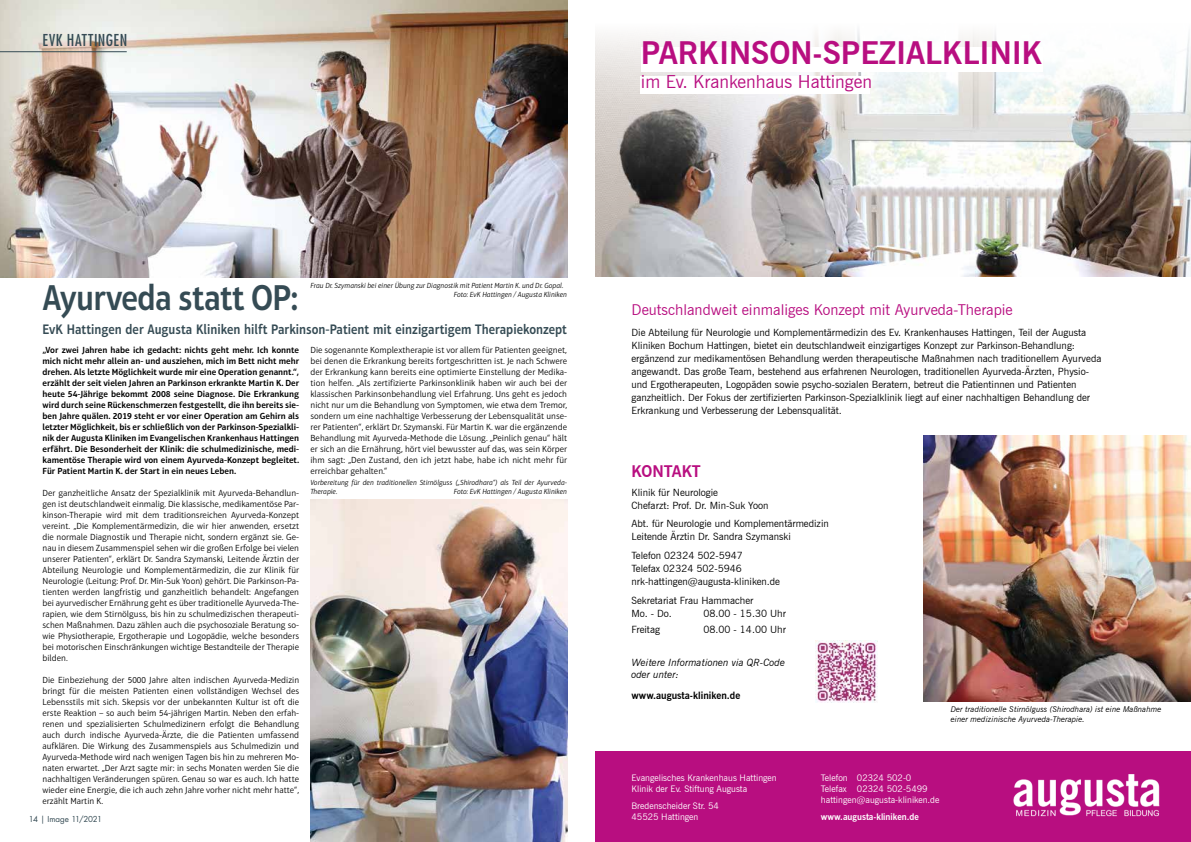
<style>
.page{position:relative;width:1191px;height:842px;background:#fff}
.page>*{position:absolute;margin:0;border:0;box-sizing:border-box;transform-origin:0 0}
.t1{font:600 36.5px "Aptifer Sans LT Pro";letter-spacing:-.02em;color:#354b54;scale:.9 1}
.t2{font:700 31px "News Gothic BT";color:#b80e80}
.t3{font:18px "News Gothic BT";color:#b80e80}
.t4{font:500 condensed 16px "Futura LT Pro";letter-spacing:.035em;color:#354b54}
.t5{font:700 16px "News Gothic BT";letter-spacing:-.015em;color:#b80e80}
.t6{font:15px "News Gothic BT";color:#b80e80}
.t7{font:600 14px "Aptifer Sans LT Pro";color:#354b54;scale:.9 1}
.t8{font:10px/13px "News Gothic BT";color:#000}
.t9{font:italic 10px/12px "News Gothic BT";color:#000}
.t10{font:700 10px "News Gothic BT";color:#000}
.t11{font:300 9px/11px "Aptifer Sans LT Pro";color:#000;text-align:justify}
.t12{font:600 9px/11px "Aptifer Sans LT Pro";color:#000;text-align:justify}
.t13{font:9px/11px "News Gothic BT";color:#fff}
.t14{font:700 9px "News Gothic BT";color:#fff}
.t15{font:italic 8px/10px "News Gothic BT";color:#000}
.t16{font:8px "Futura LT Pro";letter-spacing:-.01em;color:#354b54}
.t17{font:italic 300 7.5px/9px "Aptifer Sans LT Pro";color:#000}
</style>
<div class="page">
<img style="left:595px;top:30px;width:596px;height:246px">
<div style="left:595px;top:751px;width:596px;height:91px;background:#b80e80"></div>
<img style="left:1013px;top:774px;width:147px;height:43px">
<div style="left:641px;top:47px;width:401px;height:24px;background:#fff"></div>
<div style="left:641px;top:76px;width:229px;height:17px;background:#fff"></div>
<img style="left:815px;top:640px;width:62px;height:62px">
<img style="left:923px;top:435px;width:268px;height:266px">
<img style="left:0;top:0;width:567px;height:277px">
<img style="left:310px;top:499px;width:257px;height:343px">
<hr style="left:0;top:51px;width:127px;height:1px;background:#354b54">
<h3 class="t4" style="left:43px;top:29px;width:86px">EVK HATTINGEN</h3>
<h2 class="t2" style="left:641px;top:34px;width:403px">PARKINSON-SPEZIALKLINIK</h2>
<h3 class="t3" style="left:641px;top:71px;width:233px">im Ev. Krankenhaus Hattingen</h3>
<p class="t17" style="left:454px;top:281px;width:115px;text-indent:-143px">Frau Dr. Szymanski bei einer Übung zur Diagnostik mit Patient Martin K. und Dr. Gopal.<br>Foto: EvK Hattingen / Augusta Kliniken</p>
<h1 class="t1" style="left:43px;top:276px;width:286px">Ayurveda statt OP:</h1>
<h3 class="t7" style="left:43px;top:321px;width:584px">EvK Hattingen der Augusta Kliniken hilft Parkinson-Patient mit einzigartigem Therapiekonzept</h3>
<p class="t11" style="left:310px;top:344px;width:258px">Die sogenannte Komplextherapie ist vor allem für Patienten geeignet, bei denen die Erkrankung bereits fortgeschritten ist. Je nach Schwere der Erkrankung kann bereits eine optimierte Einstellung der Medika&shy;tion helfen. „Als zertifizierte Parkinsonklinik haben wir auch bei der klassischen Parkinsonbehandlung viel Erfahrung. Uns geht es jedoch nicht nur um die Behandlung von Symptomen, wie etwa dem Tremor, sondern um eine nachhaltige Verbesserung der Lebensqualität unse&shy;rer Patienten“, erklärt Dr. Szymanski. Für Martin K. war die ergänzende Behandlung mit Ayurveda-Methode die Lösung. „Peinlich genau“ hält er sich an die Ernährung, hört viel bewusster auf das, was sein Körper ihm sagt: „Den Zustand, den ich jetzt habe, habe ich nicht mehr für erreichbar gehalten.“</p>
<p class="t12" style="left:43px;top:344px;width:258px">„Vor zwei Jahren habe ich gedacht: nichts geht mehr. Ich konnte mich nicht mehr allein an- und ausziehen, mich im Bett nicht mehr drehen. Als letzte Möglichkeit wurde mir eine Operation genannt.“, erzählt der seit vielen Jahren an Parkinson erkrankte Martin K. Der heute 54-Jährige bekommt 2008 seine Diagnose. Die Erkrankung wird durch seine Rückenschmerzen festgestellt, die ihn bereits sie&shy;ben Jahre quälen. 2019 steht er vor einer Operation am Gehirn als letzter Möglichkeit, bis er schließlich von der Parkinson-Spezialkli&shy;nik der Augusta Kliniken im Evangelischen Krankenhaus Hattingen erfährt. Die Besonderheit der Klinik: die schulmedizinische, medi&shy;kamentöse Therapie wird von einem Ayurveda-Konzept begleitet.<br>Für Patient Martin K. der Start in ein neues Leben.</p>
<p class="t11" style="left:43px;top:487px;width:258px">Der ganzheitliche Ansatz der Spezialklinik mit Ayurveda-Behandlun&shy;gen ist deutschlandweit einmalig. Die klassische, medikamentöse Par&shy;kinson-Therapie wird mit dem traditionsreichen Ayurveda-Konzept vereint. „Die Komplementärmedizin, die wir hier anwenden, ersetzt die normale Diagnostik und Therapie nicht, sondern ergänzt sie. Ge&shy;nau in diesem Zusammenspiel sehen wir die großen Erfolge bei vielen unserer Patienten“, erklärt Dr. Sandra Szymanski, Leitende Ärztin der Abteilung Neurologie und Komplementärmedizin, die zur Klinik für Neurologie (Leitung: Prof. Dr. Min-Suk Yoon) gehört. Die Parkinson-Pa&shy;tienten werden langfristig und ganzheitlich behandelt: Angefangen bei ayurvedischer Ernährung geht es über traditionelle Ayurveda-The&shy;rapien, wie dem Stirnölguss, bis hin zu schulmedizischen therapeuti&shy;schen Maßnahmen. Dazu zählen auch die psychosoziale Beratung so&shy;wie Physiotherapie, Ergotherapie und Logopädie, welche besonders bei motorischen Einschränkungen wichtige Bestandteile der Therapie bilden.</p>
<p class="t11" style="left:43px;top:674px;width:258px">Die Einbeziehung der 5000 Jahre alten indischen Ayurveda-Medizin bringt für die meisten Patienten einen vollständigen Wechsel des Lebensstils mit sich. Skepsis vor der unbekannten Kultur ist oft die erste Reaktion – so auch beim 54-jährigen Martin. Neben den erfah&shy;renen und spezialisierten Schulmedizinern erfolgt die Behandlung auch durch indische Ayurveda-Ärzte, die die Patienten umfassend aufklären. Die Wirkung des Zusammenspiels aus Schulmedizin und Ayurveda-Methode wird nach wenigen Tagen bis hin zu mehreren Mo&shy;naten erwartet. „Der Arzt sagte mir: in sechs Monaten werden Sie die nachhaltigen Veränderungen spüren. Genau so war es auch. Ich hatte wieder eine Energie, die ich auch zehn Jahre vorher nicht mehr hatte“, erzählt Martin K.</p>
<p class="t17" style="left:310px;top:478px;width:258px">Vorbereitung für den traditionellen Stirnölguss („Shirodhara“) als Teil der Ayurveda-<br>Therapie.</p>
<p class="t17" style="left:454px;top:487px;width:115px">Foto: EvK Hattingen / Augusta Kliniken</p>
<p class="t16" style="left:29px;top:814px;width:75px">14 | Image 11/2021</p>
<h3 class="t6" style="left:631px;top:300px;width:383px">Deutschlandweit einmaliges Konzept mit Ayurveda-Therapie</h3>
<p class="t8" style="left:631px;top:326px;width:471px">Die Abteilung für Neurologie und Komplementärmedizin des Ev. Krankenhauses Hattingen, Teil der Augusta Kliniken Bochum Hattingen, bietet ein deutschlandweit einzigartiges Konzept zur Parkinson-Behandlung: ergänzend zur medikamentösen Behandlung werden therapeutische Maßnahmen nach traditionellem Ayurveda angewandt. Das große Team, bestehend aus erfahrenen Neurologen, traditionellen Ayurveda-Ärzten, Physio&shy;und Ergotherapeuten, Logopäden sowie psycho-sozialen Beratern, betreut die Patientinnen und Patienten ganzheitlich. Der Fokus der zertifizierten Parkinson-Spezialklinik liegt auf einer nachhaltigen Behandlung der Erkrankung und Verbesserung der Lebensqualität.</p>
<h3 class="t5" style="left:631px;top:462px;width:71px">KONTAKT</h3>
<p class="t8" style="left:631px;top:486px;width:139px">Klinik für Neurologie<br>Chefarzt: Prof. Dr. Min-Suk Yoon</p>
<p class="t8" style="left:631px;top:517px;width:199px">Abt. für Neurologie und Komplementärmedizin<br>Leitende Ärztin Dr. Sandra Szymanski</p>
<p class="t8" style="left:631px;top:549px;width:150px">Telefon 02324 502-5947<br>Telefax 02324 502-5946 nrk-hattingen@augusta-kliniken.de</p>
<p class="t8" style="left:631px;top:594px;width:123px">Sekretariat Frau Hammacher<br>Mo. - Do.</p>
<p class="t8" style="left:703px;top:607px;width:84px">08.00 - 15.30 Uhr</p>
<p class="t8" style="left:631px;top:623px;width:30px">Freitag</p>
<p class="t8" style="left:703px;top:623px;width:84px">08.00 - 14.00 Uhr</p>
<p class="t9" style="left:631px;top:657px;width:155px">Weitere Informationen via QR-Code oder unter:</p>
<p class="t10" style="left:631px;top:689px;width:110px">www.augusta-kliniken.de</p>
<p class="t13" style="left:631px;top:772px;width:147px">Evangelisches Krankenhaus Hattingen<br>Klinik der Ev. Stiftung Augusta</p>
<p class="t13" style="left:631px;top:800px;width:89px">Bredenscheider Str. 54<br>45525 Hattingen</p>
<p class="t15" style="left:951px;top:704px;width:212px">Der traditionelle Stirnölguss (Shirodhara) ist eine Maßnahme einer medizinische Ayurveda-Therapie.</p>
<p class="t13" style="left:821px;top:772px;width:120px">Telefon 02324 502-0<br>Telefax 02324 502-5499 hattingen@augusta-kliniken.de</p>
<p class="t14" style="left:821px;top:811px;width:99px">www.augusta-kliniken.de</p>
</div>
